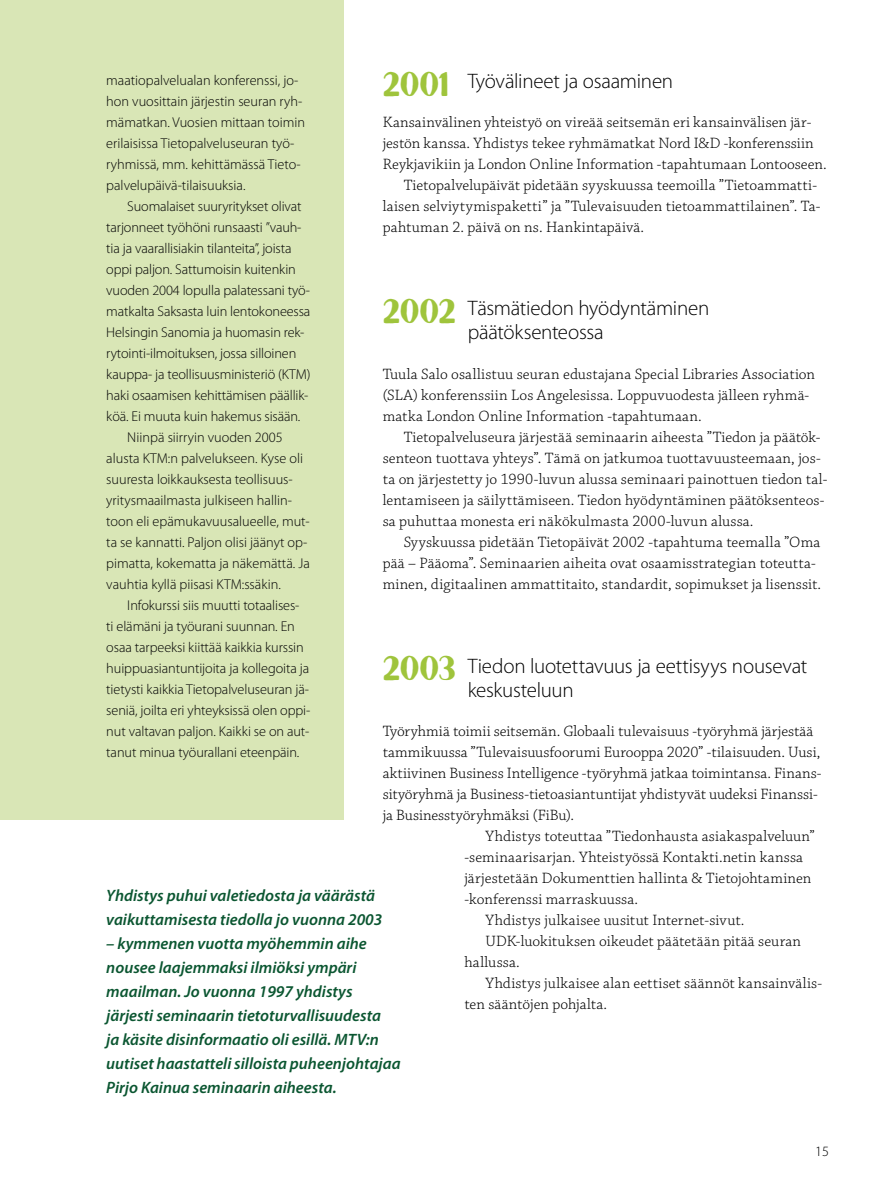
<style>
.page{position:relative;width:893px;height:1191px;background:#fff}
.page>*{position:absolute;margin:0;border:0;box-sizing:border-box;transform-origin:0 0}
.vots{font:300 21px/24px "Myriad Pro";letter-spacing:-.015em;color:#000}
.Nosto{font:italic 600 16.5px/24px "Myriad Pro";color:#0b5631}
.SIS_LEIPIS{font:300 15.75px/21px "Chaparral Pro";letter-spacing:.005em;color:#000}
.LEIPIS{font:300 15.75px/21px "Chaparral Pro";letter-spacing:.005em;color:#000}
.sis_leipis_myriad{font:300 14.25px/21px "Myriad Pro";letter-spacing:-.005em;color:#000}
.s1{font-family:"Brixton Sans TC";font-weight:700;font-size:34.5px;color:#9fc43c}
</style>
<div class="page">
<div style="left:0;top:0;width:344px;height:1191px;background:#d9e6b6"></div>
<div style="left:0;top:820px;width:442px;height:371px;background:#fff"></div>
<p class="vots" style="left:383px;top:69px;width:292px"><span class="s1">2001</span> Työvälineet ja osaaminen</p>
<p class="LEIPIS" style="left:383px;top:112px;width:446px">Kansainvälinen yhteistyö on vireää seitsemän eri kansainvälisen jär&shy;jestön kanssa. Yhdistys tekee ryhmämatkat Nord I&amp;D -konferenssiin<br>Reykjavikiin ja London Online Information -tapahtumaan Lontooseen.</p>
<p class="SIS_LEIPIS" style="left:383px;top:175px;width:439px;text-indent:21px">Tietopalvelupäivät pidetään syyskuussa teemoilla ”Tietoammatti&shy;laisen selviytymispaketti” ja ”Tulevaisuuden tietoammattilainen”. Ta&shy;pahtuman 2. päivä on ns. Hankintapäivä.</p>
<p class="sis_leipis_myriad" style="left:106px;top:70px;width:200px">maatiopalvelualan konferenssi, jo&shy;hon vuosittain järjestin seuran ryh&shy;mämatkan. Vuosien mittaan toimin erilaisissa Tietopalveluseuran työ&shy;ryhmissä, mm. kehittämässä Tieto&shy;palvelupäivä-tilaisuuksia.</p>
<p class="sis_leipis_myriad" style="left:106px;top:196px;width:206px;text-indent:21px">Suomalaiset suuryritykset olivat tarjonneet työhöni runsaasti ”vauh&shy;tia ja vaarallisiakin tilanteita”, joista oppi paljon. Sattumoisin kuitenkin vuoden 2004 lopulla palatessani työ&shy;matkalta Saksasta luin lentokoneessa Helsingin Sanomia ja huomasin rek&shy;rytointi-ilmoituksen, jossa silloinen kauppa- ja teollisuusministeriö (KTM) haki osaamisen kehittämisen päällik&shy;köä. Ei muuta kuin hakemus sisään.</p>
<p class="sis_leipis_myriad" style="left:106px;top:427px;width:205px;text-indent:21px">Niinpä siirryin vuoden 2005 alusta KTM:n palvelukseen. Kyse oli suuresta loikkauksesta teollisuus&shy;yritysmaailmasta julkiseen hallin&shy;toon eli epämukavuusalueelle, mut&shy;ta se kannatti. Paljon olisi jäänyt op&shy;pimatta, kokematta ja näkemättä. Ja vauhtia kyllä piisasi KTM:ssäkin.</p>
<p class="sis_leipis_myriad" style="left:106px;top:595px;width:206px;text-indent:21px">Infokurssi siis muutti totaalises-<br>ti elämäni ja työurani suunnan. En osaa tarpeeksi kiittää kaikkia kurssin huippuasiantuntijoita ja kollegoita ja tietysti kaikkia Tietopalveluseuran jä&shy;seniä, joilta eri yhteyksissä olen oppi&shy;nut valtavan paljon. Kaikki se on aut&shy;tanut minua työurallani eteenpäin.</p>
<p class="vots" style="left:468px;top:297px;width:243px;text-indent:-85px"><span class="s1">2002</span> Täsmätiedon hyödyntäminen päätöksenteossa</p>
<p class="LEIPIS" style="left:383px;top:364px;width:434px">Tuula Salo osallistuu seuran edustajana Special Libraries Association (SLA) konferenssiin Los Angelesissa. Loppuvuodesta jälleen ryhmä&shy;matka London Online Information -tapahtumaan.</p>
<p class="SIS_LEIPIS" style="left:383px;top:427px;width:446px;text-indent:21px">Tietopalveluseura järjestää seminaarin aiheesta ”Tiedon ja päätök&shy;senteon tuottava yhteys”. Tämä on jatkumoa tuottavuusteemaan, jos&shy;ta on järjestetty jo 1990-luvun alussa seminaari painottuen tiedon tal&shy;lentamiseen ja säilyttämiseen. Tiedon hyödyntäminen päätöksenteos&shy;sa puhuttaa monesta eri näkökulmasta 2000-luvun alussa.</p>
<p class="SIS_LEIPIS" style="left:383px;top:532px;width:440px;text-indent:21px">Syyskuussa pidetään Tietopäivät 2002 -tapahtuma teemalla ”Oma pää – Pääoma”. Seminaarien aiheita ovat osaamisstrategian toteutta&shy;minen, digitaalinen ammattitaito, standardit, sopimukset ja lisenssit.</p>
<p class="vots" style="left:468px;top:654px;width:341px;text-indent:-85px"><span class="s1">2003</span> Tiedon luotettavuus ja eettisyys nousevat keskusteluun</p>
<p class="LEIPIS" style="left:383px;top:721px;width:440px">Työryhmiä toimii seitsemän. Globaali tulevaisuus -työryhmä järjestää tammikuussa ”Tulevaisuusfoorumi Eurooppa 2020” -tilaisuuden. Uusi, aktiivinen Business Intelligence -työryhmä jatkaa toimintansa. Finans&shy;sityöryhmä ja Business-tietoasiantuntijat yhdistyvät uudeksi Finanssi&shy;ja Businesstyöryhmäksi (FiBu).</p>
<p class="SIS_LEIPIS" style="left:464px;top:826px;width:352px;text-indent:21px">Yhdistys toteuttaa ”Tiedonhausta asiakaspalveluun” -seminaarisarjan. Yhteistyössä Kontakti.netin kanssa järjestetään Dokumenttien hallinta &amp; Tietojohtaminen -konferenssi marraskuussa.</p>
<p class="SIS_LEIPIS" style="left:485px;top:910px;width:261px">Yhdistys julkaisee uusitut Internet-sivut.</p>
<p class="SIS_LEIPIS" style="left:464px;top:931px;width:338px;text-indent:21px">UDK-luokituksen oikeudet päätetään pitää seuran hallussa.</p>
<p class="SIS_LEIPIS" style="left:464px;top:973px;width:359px;text-indent:21px">Yhdistys julkaisee alan eettiset säännöt kansainvälis&shy;ten sääntöjen pohjalta.</p>
<p class="Nosto" style="left:106px;top:883px;width:278px">Yhdistys puhui valetiedosta ja väärästä vaikuttamisesta tiedolla jo vuonna 2003</p>
<p class="Nosto" style="left:106px;top:931px;width:296px">– kymmenen vuotta myöhemmin aihe nousee laajemmaksi ilmiöksi ympäri maailman. Jo vuonna 1997 yhdistys järjesti seminaarin tietoturvallisuudesta<br>ja käsite disinformaatio oli esillä. MTV:n uutiset haastatteli silloista puheenjohtajaa Pirjo Kainua seminaarin aiheesta.</p>
<p class="sis_leipis_myriad" style="left:815px;top:1141px;width:15px">15</p>
</div>
